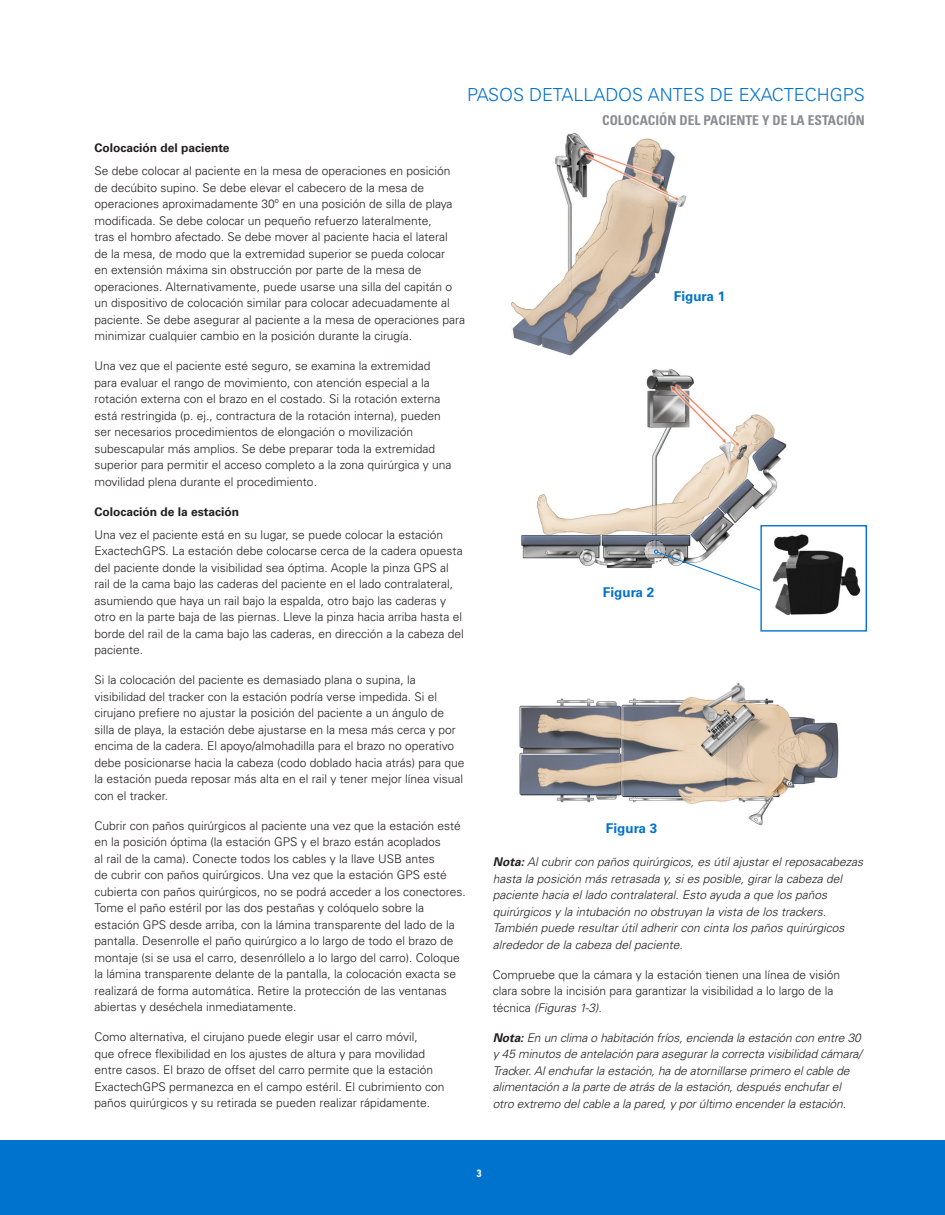
<style>
.page{position:relative;width:945px;height:1215px;background:#fff}
.page>*{position:absolute;margin:0;border:0;box-sizing:border-box;transform-origin:0 0}
.t1{font:300 18px "Univers LT Std";color:#0073ce}
.t2{font:700 condensed 13.5px "Univers LT Std";color:#8a8c8f}
.t3{font:700 13.5px "Univers LT Std";color:#0073ce}
.t4{font:300 12px/16.5px "Univers LT Std";color:#231f20}
.t5{font:italic 300 12px/16.5px "Univers LT Std";color:#231f20}
.t6{font:700 12px "Univers LT Std";color:#231f20}
.t7{font:700 condensed 10.5px "Univers LT Std";color:#fff}
.s1{font-weight:700}
.s2{font-style:italic}
</style>
<div class="page">
<div style="left:0;top:1141px;width:945px;height:74px;background:#0073ce"></div>
<img style="left:511px;top:133px;width:176px;height:223px">
<img style="left:521px;top:369px;width:266px;height:199px">
<img style="left:519px;top:683px;width:320px;height:143px">
<img style="left:762px;top:527px;width:99px;height:89px">
<div style="left:760px;top:525px;width:107px;height:107px;border:1px solid #0073ce"></div>
<svg style="left:654px;top:550px;width:107px;height:41px"></svg>
<h1 class="t1" style="left:467px;top:84px;width:399px">PASOS DETALLADOS ANTES DE EXACTECHGPS</h1>
<p class="t2" style="left:602px;top:112px;width:264px">COLOCACIÓN DEL PACIENTE Y DE LA ESTACIÓN</p>
<p class="t6" style="left:94px;top:141px;width:137px">Colocación del paciente</p>
<p class="t4" style="left:94px;top:163px;width:372px">Se debe colocar al paciente en la mesa de operaciones en posición de decúbito supino. Se debe elevar el cabecero de la mesa de operaciones aproximadamente 30º en una posición de silla de playa modificada. Se debe colocar un pequeño refuerzo lateralmente,<br>tras el hombro afectado. Se debe mover al paciente hacia el lateral<br>de la mesa, de modo que la extremidad superior se pueda colocar<br>en extensión máxima sin obstrucción por parte de la mesa de operaciones. Alternativamente, puede usarse una silla del capitán o un dispositivo de colocación similar para colocar adecuadamente al paciente. Se debe asegurar al paciente a la mesa de operaciones para minimizar cualquier cambio en la posición durante la cirugía.</p>
<p class="t4" style="left:94px;top:358px;width:358px">Una vez que el paciente esté seguro, se examina la extremidad para evaluar el rango de movimiento, con atención especial a la rotación externa con el brazo en el costado. Si la rotación externa está restringida (p. ej., contractura de la rotación interna), pueden ser necesarios procedimientos de elongación o movilización subescapular más amplios. Se debe preparar toda la extremidad superior para permitir el acceso completo a la zona quirúrgica y una movilidad plena durante el procedimiento.</p>
<p class="t6" style="left:94px;top:504px;width:146px">Colocación de la estación</p>
<p class="t4" style="left:94px;top:526px;width:371px">Una vez el paciente está en su lugar, se puede colocar la estación ExactechGPS. La estación debe colocarse cerca de la cadera opuesta del paciente donde la visibilidad sea óptima. Acople la pinza GPS al rail de la cama bajo las caderas del paciente en el lado contralateral, asumiendo que haya un rail bajo la espalda, otro bajo las caderas y otro en la parte baja de las piernas. Lleve la pinza hacia arriba hasta el borde del rail de la cama bajo las caderas, en dirección a la cabeza del paciente.</p>
<p class="t4" style="left:94px;top:672px;width:372px">Si la colocación del paciente es demasiado plana o supina, la visibilidad del tracker con la estación podría verse impedida. Si el cirujano prefiere no ajustar la posición del paciente a un ángulo de silla de playa, la estación debe ajustarse en la mesa más cerca y por encima de la cadera. El apoyo/almohadilla para el brazo no operativo debe posicionarse hacia la cabeza (codo doblado hacia atrás) para que la estación pueda reposar más alta en el rail y tener mejor línea visual con el tracker.</p>
<p class="t4" style="left:94px;top:817px;width:373px">Cubrir con paños quirúrgicos al paciente una vez que la estación esté en la posición óptima (la estación GPS y el brazo están acoplados<br>al rail de la cama). Conecte todos los cables y la llave USB antes<br>de cubrir con paños quirúrgicos. Una vez que la estación GPS esté cubierta con paños quirúrgicos, no se podrá acceder a los conectores.<br>Tome el paño estéril por las dos pestañas y colóquelo sobre la estación GPS desde arriba, con la lámina transparente del lado de la pantalla. Desenrolle el paño quirúrgico a lo largo de todo el brazo de montaje (si se usa el carro, desenróllelo a lo largo del carro). Coloque la lámina transparente delante de la pantalla, la colocación exacta se realizará de forma automática. Retire la protección de las ventanas abiertas y deséchela inmediatamente.</p>
<p class="t4" style="left:94px;top:1029px;width:352px">Como alternativa, el cirujano puede elegir usar el carro móvil,<br>que ofrece flexibilidad en los ajustes de altura y para movilidad entre casos. El brazo de offset del carro permite que la estación ExactechGPS permanezca en el campo estéril. El cubrimiento con paños quirúrgicos y su retirada se pueden realizar rápidamente.</p>
<p class="t3" style="left:674px;top:288px;width:53px">Figura 1</p>
<p class="t3" style="left:603px;top:584px;width:53px">Figura 2</p>
<p class="t3" style="left:606px;top:820px;width:53px">Figura 3</p>
<p class="t5" style="left:493px;top:854px;width:372px"><span class="s1">Nota:</span> Al cubrir con paños quirúrgicos, es útil ajustar el reposacabezas hasta la posición más retrasada y, si es posible, girar la cabeza del paciente hacia el lado contralateral. Esto ayuda a que los paños quirúrgicos y la intubación no obstruyan la vista de los trackers.<br>También puede resultar útil adherir con cinta los paños quirúrgicos alrededor de la cabeza del paciente.</p>
<p class="t4" style="left:493px;top:966px;width:349px">Compruebe que la cámara y la estación tienen una línea de visión clara sobre la incisión para garantizar la visibilidad a lo largo de la técnica <span class="s2">(Figuras 1-3)</span>.</p>
<p class="t5" style="left:493px;top:1029px;width:371px"><span class="s1">Nota:</span> En un clima o habitación fríos, encienda la estación con entre 30 y 45 minutos de antelación para asegurar la correcta visibilidad cámara/ Tracker. Al enchufar la estación, ha de atornillarse primero el cable de alimentación a la parte de atrás de la estación, después enchufar el otro extremo del cable a la pared, y por último encender la estación.</p>
<p class="t7" style="left:477px;top:1166px;width:6px">3</p>
</div>
